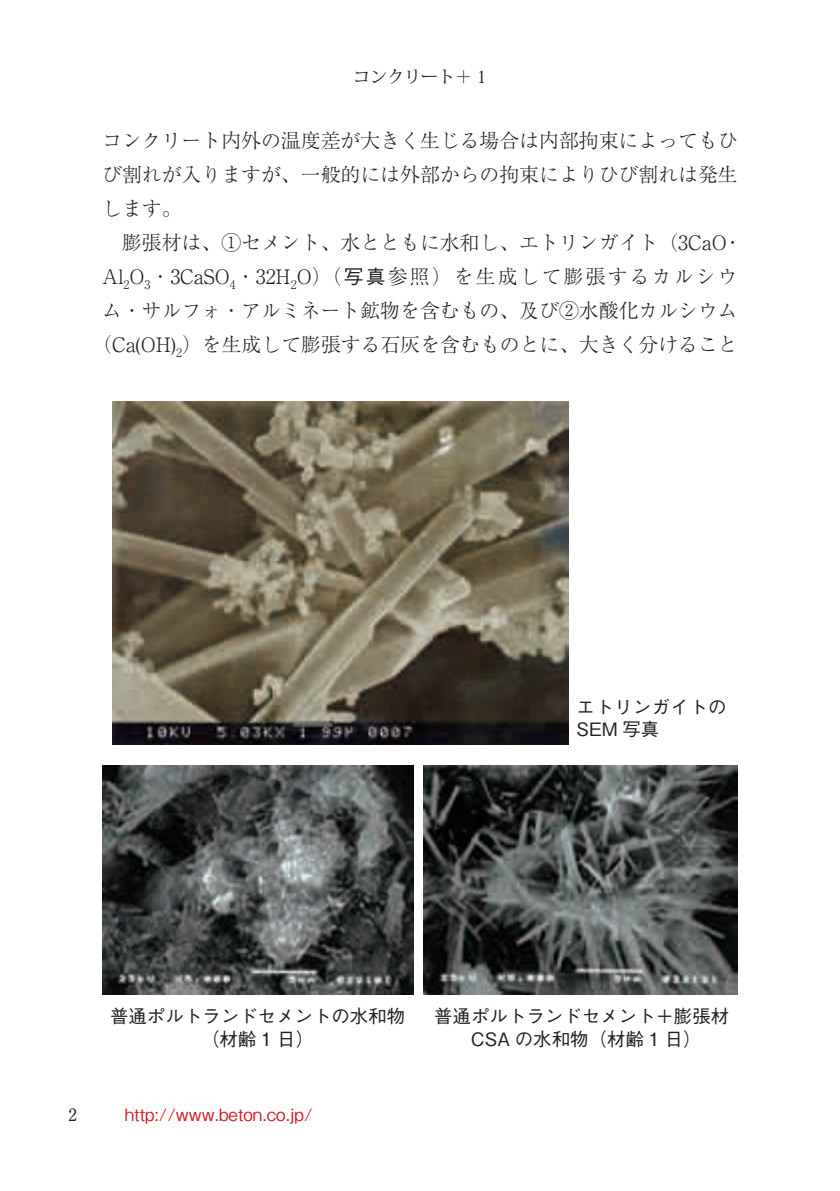
<style>
.page{position:relative;width:840px;height:1191px;background:#fff}
.page>*{position:absolute;margin:0;border:0;box-sizing:border-box;transform-origin:0 0}
.t1{font:300 19.8px "Ryumin Pro";color:#231f20}
.t2{font:300 19.8px "Ryumin Pro";letter-spacing:.11em;color:#231f20}
.t3{font:500 18.4px/22.6px "Gothic BBB Pro";color:#231f20;text-align:center}
.t4{font:500 18.4px/22.6px "Gothic BBB Pro";letter-spacing:.02em;color:#231f20}
.t5{font:500 17px "Gothic BBB Pro";color:#d1232a}
.t6{font:17px "Koz Min Std";color:#231f20}
.s1{font-family:"Gothic BBB Pro";font-weight:500}
</style>
<div class="page">
<img style="left:423px;top:765px;width:314px;height:230px">
<img style="left:102px;top:765px;width:311px;height:230px">
<img style="left:112px;top:401px;width:456px;height:343px">
<p class="t6" style="left:353px;top:66px;width:135px">コンクリート＋ 1</p>
<p class="t1" style="left:102px;top:125px;width:636px">コンクリート内外の温度差が大きく生じる場合は内部拘束によってもひ</p>
<p class="t1" style="left:102px;top:159px;width:636px">び割れが入りますが、一般的には外部からの拘束によりひび割れは発生</p>
<p class="t1" style="left:102px;top:193px;width:81px">します。</p>
<p class="t1" style="left:102px;top:227px;width:641px">　膨張材は、①セメント、水とともに水和し、エトリンガイト（3CaO・</p>
<p class="t2" style="left:102px;top:261px;width:636px">Al<sub>2</sub>O<sub>3</sub>・3CaSO<sub>4</sub>・32H<sub>2</sub>O）（<span class="s1">写真</span>参照）を生成して膨張するカルシウ</p>
<p class="t1" style="left:102px;top:295px;width:636px">ム・サルフォ・アルミネート鉱物を含むもの、及び②水酸化カルシウム</p>
<p class="t1" style="left:92px;top:329px;width:646px">（Ca(OH)<sub>2</sub>）を生成して膨張する石灰を含むものとに、大きく分けること</p>
<p class="t4" style="left:576px;top:693px;width:151px">エトリンガイトの<br>SEM 写真</p>
<p class="t3" style="left:110px;top:1002px;width:296px">普通ポルトランドセメントの水和物（材齢 1 日）</p>
<p class="t5" style="left:125px;top:1100px;width:189px">http://www.beton.co.jp/</p>
<p class="t3" style="left:434px;top:1002px;width:296px">普通ポルトランドセメント＋膨張材<br>CSA の水和物（材齢 1 日）</p>
</div>
